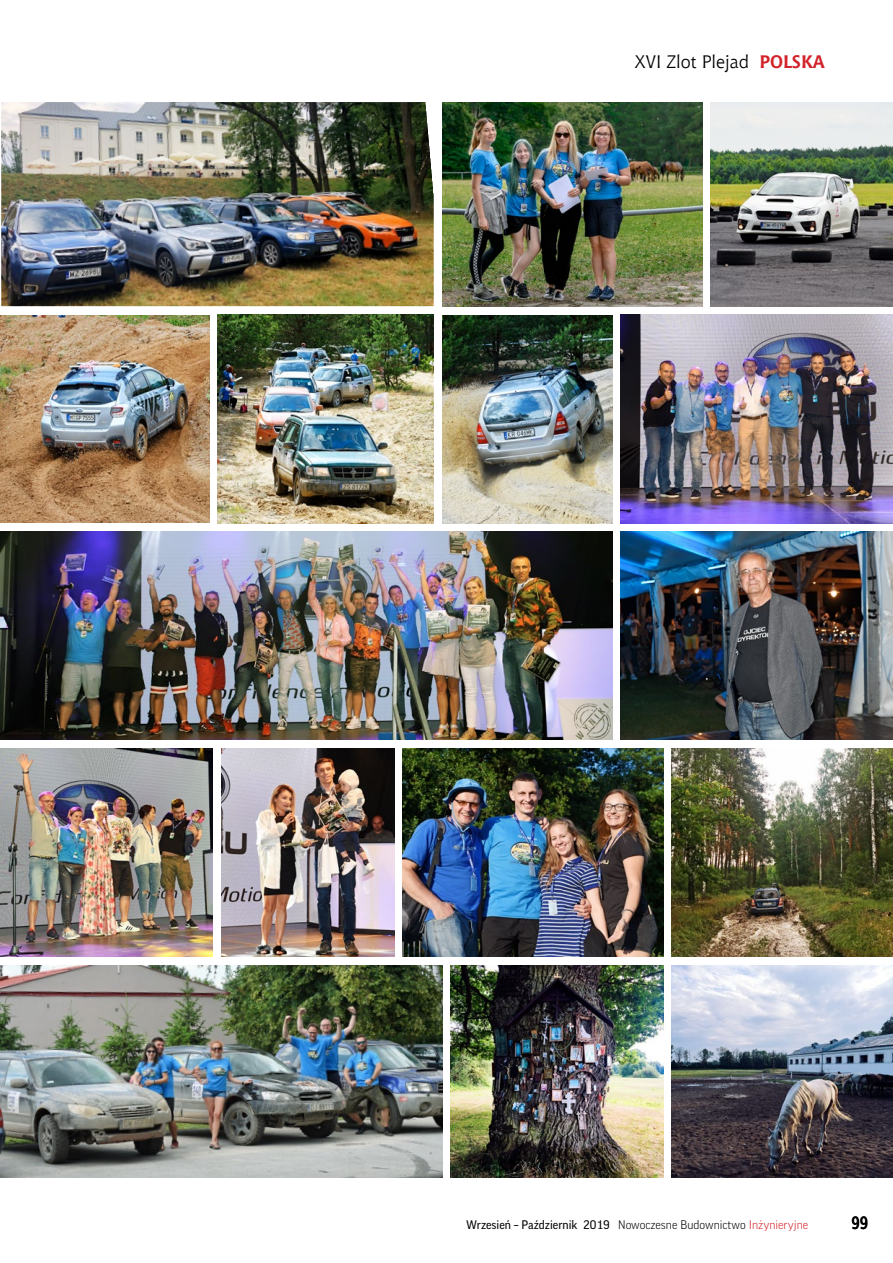
<style>
.page{position:relative;width:893px;height:1263px;background:#fff}
.page>*{position:absolute;margin:0;border:0;box-sizing:border-box;transform-origin:0 0}
.t1{font:18px "Chianti EU";color:#000}
.t2{font:700 18px "Aerton Cnd EFN";color:#000}
.t3{font:12px "Good Pro";color:#000}
.s1{font-weight:700;color:#d2232a}
.s2{font-weight:300}
.s3{font-weight:300;color:#d2232a}
</style>
<div class="page">
<img style="left:1px;top:102px;width:433px;height:204px">
<img style="left:0;top:315px;width:209px;height:208px">
<img style="left:218px;top:315px;width:216px;height:208px">
<img style="left:442px;top:102px;width:261px;height:204px">
<img style="left:710px;top:102px;width:183px;height:204px">
<img style="left:621px;top:315px;width:272px;height:208px">
<img style="left:621px;top:531px;width:272px;height:209px">
<img style="left:0;top:748px;width:213px;height:209px">
<img style="left:221px;top:748px;width:173px;height:209px">
<img style="left:403px;top:748px;width:260px;height:209px">
<img style="left:672px;top:748px;width:221px;height:209px">
<img style="left:0;top:965px;width:442px;height:213px">
<img style="left:451px;top:965px;width:212px;height:213px">
<img style="left:672px;top:965px;width:221px;height:213px">
<img style="left:0;top:531px;width:612px;height:209px">
<img style="left:442px;top:315px;width:170px;height:208px">
<h1 class="t1" style="left:635px;top:51px;width:192px">XVI Zlot Plejad <span class="s1">POLSKA</span></h1>
<p class="t3" style="left:466px;top:1218px;width:343px">Wrzesień – Październik 2019 <span class="s2">Nowoczesne Budownictwo</span> <span class="s3">Inżynieryjne</span></p>
<h1 class="t2" style="left:851px;top:1212px;width:18px">99</h1>
</div>
